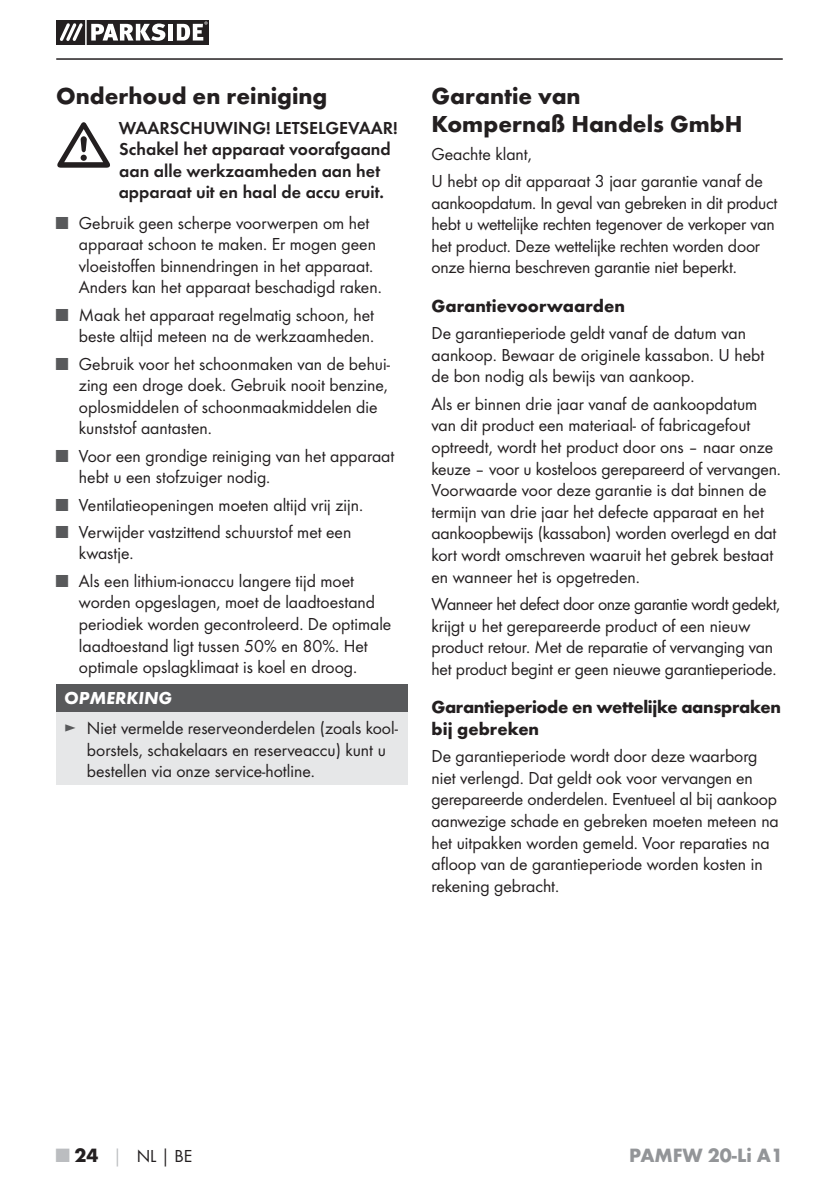
<style>
.page{position:relative;width:839px;height:1190px;background:#fff}
.page>*{position:absolute;margin:0;border:0;box-sizing:border-box;transform-origin:0 0}
.t1{font:700 24px/28.8px "Futura";color:#231f20}
.t2{font:700 20px "Futura";color:#939598}
.t3{font:18px/21.6px "Futura Boo";color:#231f20}
.t4{font:18px/21.6px "Futura Dem";color:#231f20}
.t5{font:700 18px/21.6px "Futura";letter-spacing:-.02em;color:#231f20}
.t6{font:700 18px "Futura";color:#231f20}
.t7{font:italic 700 18px "Futura";color:#fff}
.s1{color:#58595b}
.s2{font-family:"Futura";font-weight:700;font-size:20px;color:#bbbdc0}
.s3{font-family:"Futura";font-weight:700;font-size:20px}
.s4{font-family:"Futura";font-weight:700;color:#bbbdc0}
.s5{font-family:"Futura";font-weight:700}
</style>
<div class="page">
<hr style="left:56px;top:58px;width:726px;height:2px;background:#231f20">
<svg style="left:56px;top:20px;width:153px;height:25px"></svg>
<hr style="left:85px;top:20px;width:2px;height:25px;background:#fff">
<div style="left:56px;top:684px;width:351px;height:28px;background:#58595b"></div>
<div style="left:56px;top:712px;width:351px;height:73px;background:#e6e7e8"></div>
<svg style="left:57px;top:122px;width:53px;height:46px"></svg>
<h1 class="t1" style="left:56px;top:83px;width:272px">Onderhoud en reiniging</h1>
<p class="t4" style="left:119px;top:118px;width:280px">WAARSCHUWING! LETSELGEVAAR!<br>Schakel het apparaat voorafgaand aan alle werkzaamheden aan het apparaat uit en haal de accu eruit.</p>
<p class="t3" style="left:79px;top:213px;width:304px;text-indent:-23px"><span class="s1">■</span> Gebruik geen scherpe voorwerpen om het apparaat schoon te maken. Er mogen geen vloeistoffen binnendringen in het apparaat.<br>Anders kan het apparaat beschadigd raken.</p>
<p class="t3" style="left:56px;top:305px;width:319px;text-align:right"><span class="s1">■</span> Maak het apparaat regelmatig schoon, het beste altijd meteen na de werkzaamheden.</p>
<p class="t3" style="left:79px;top:354px;width:312px;text-indent:-23px"><span class="s1">■</span> Gebruik voor het schoonmaken van de behui&shy;zing een droge doek. Gebruik nooit benzine, oplosmiddelen of schoonmaakmiddelen die kunststof aantasten.</p>
<p class="t3" style="left:79px;top:446px;width:317px;text-indent:-23px"><span class="s1">■</span> Voor een grondige reiniging van het apparaat hebt u een stofzuiger nodig.</p>
<p class="t3" style="left:56px;top:495px;width:308px"><span class="s1">■</span> Ventilatieopeningen moeten altijd vrij zijn.</p>
<p class="t3" style="left:79px;top:522px;width:274px;text-indent:-23px"><span class="s1">■</span> Verwijder vastzittend schuurstof met een kwastje.</p>
<p class="t3" style="left:79px;top:571px;width:314px;text-indent:-23px"><span class="s1">■</span> Als een lithium-ionaccu langere tijd moet worden opgeslagen, moet de laadtoestand periodiek worden gecontroleerd. De optimale laadtoestand ligt tussen 50% en 80%. Het optimale opslagklimaat is koel en droog.</p>
<p class="t7" style="left:64px;top:686px;width:109px">OPMERKING</p>
<p class="t3" style="left:87px;top:718px;width:312px;text-indent:-23px"><span class="s1">►</span> Niet vermelde reserveonderdelen (zoals kool&shy;borstels, schakelaars en reserveaccu) kunt u bestellen via onze service-hotline.</p>
<h1 class="t1" style="left:431px;top:83px;width:312px">Garantie van<br>Kompernaß Handels GmbH</h1>
<p class="t3" style="left:431px;top:141px;width:333px;line-height:27.2px">Geachte klant,<br>U hebt op dit apparaat 3 jaar garantie vanaf de</p>
<p class="t3" style="left:431px;top:193px;width:347px">aankoopdatum. In geval van ge breken in dit product hebt u wettelijke rechten tegenover de verkoper van het product. Deze wettelijke rechten worden door onze hierna beschreven garantie niet beperkt.</p>
<p class="t6" style="left:431px;top:299px;width:195px">Garantievoorwaarden</p>
<p class="t3" style="left:431px;top:323px;width:334px">De garantieperiode geldt vanaf de datum van aankoop. Bewaar de originele kassabon. U hebt de bon nodig als bewijs van aankoop.</p>
<p class="t3" style="left:431px;top:394px;width:351px">Als er binnen drie jaar vanaf de aankoopdatum van dit product een materiaal- of fabricagefout optreedt, wordt het product door ons – naar onze keuze – voor u kosteloos gerepareerd of vervangen.<br>Voorwaarde voor deze garantie is dat binnen de termijn van drie jaar het defecte apparaat en het aankoopbewijs (kassabon) worden overlegd en dat kort wordt omschreven waaruit het gebrek bestaat en wanneer het is opgetreden.</p>
<p class="t3" style="left:431px;top:594px;width:350px">Wanneer het defect door onze garantie wordt gedekt, krijgt u het gerepareerde product of een nieuw product retour. Met de reparatie of vervanging van het product begint er geen nieuwe garantieperiode.</p>
<p class="t5" style="left:431px;top:698px;width:351px">Garantieperiode en wettelijke aanspraken bij gebreken</p>
<p class="t3" style="left:431px;top:746px;width:348px">De garantieperiode wordt door deze waarborg niet verlengd. Dat geldt ook voor vervangen en gerepareerde onderdelen. Eventueel al bij aankoop aanwezige schade en gebreken moeten meteen na het uitpakken worden gemeld. Voor reparaties na afloop van de garantieperiode worden kosten in rekening gebracht.</p>
<p class="t3" style="left:56px;top:1146px;width:137px"><span class="s2">■</span> <span class="s3">24</span> <span class="s4">│</span> NL<span class="s5">│</span>BE</p>
<p class="t2" style="left:628px;top:1147px;width:155px">PAMFW 20-Li A1</p>
</div>
